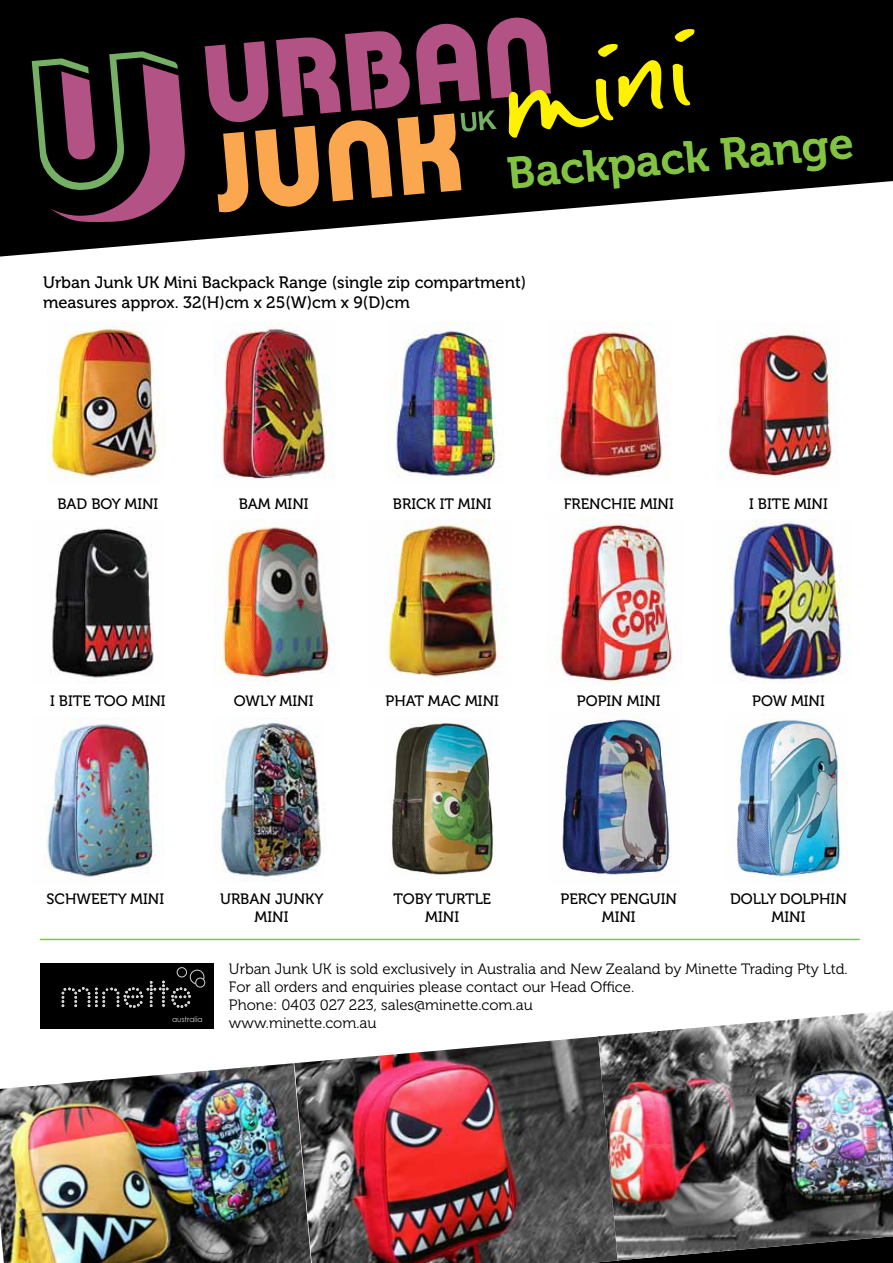
<style>
.page{position:relative;width:893px;height:1263px;background:#fff}
.page>*{position:absolute;margin:0;border:0;box-sizing:border-box;transform-origin:0 0}
.t1{font:44.4px "Museo 700";color:#82c341}
.t2{font:16.5px/19.8px "Museo 500";color:#000}
.t3{font:15px/18px "Museo 300";color:#000}
.t4{font:15px/18px "Museo 500";color:#000;text-align:center}
.t5{font:7.5px "Century Gothic";color:#d2d5d4}
</style>
<div class="page">
<svg style="left:0;top:0;width:893px;height:257px;fill:#000"></svg>
<svg style="left:32px;top:51px;width:153px;height:171px;background:#422b32"></svg>
<div style="left:486px;top:1220px;width:407px;height:43px;background:#000"></div>
<div style="left:508px;top:136px;width:353px;height:61px;background:#000"></div>
<svg style="left:205px;top:17px;width:489px;height:195px;background:#4c3024"></svg>
<img style="left:48px;top:322px;width:118px;height:157px">
<img style="left:52px;top:528px;width:102px;height:150px">
<img style="left:47px;top:718px;width:111px;height:163px">
<img style="left:216px;top:322px;width:117px;height:157px">
<img style="left:215px;top:519px;width:119px;height:164px">
<img style="left:220px;top:720px;width:105px;height:162px">
<img style="left:395px;top:322px;width:109px;height:156px">
<img style="left:385px;top:519px;width:121px;height:160px">
<img style="left:391px;top:718px;width:102px;height:157px">
<img style="left:548px;top:322px;width:120px;height:155px">
<img style="left:555px;top:514px;width:121px;height:172px">
<img style="left:561px;top:715px;width:110px;height:160px">
<img style="left:719px;top:331px;width:118px;height:147px">
<img style="left:729px;top:519px;width:122px;height:165px">
<img style="left:733px;top:719px;width:109px;height:163px">
<img style="left:0;top:1063px;width:294px;height:200px">
<img style="left:294px;top:1036px;width:325px;height:227px">
<img style="left:598px;top:1010px;width:295px;height:250px">
<div style="left:40px;top:963px;width:173px;height:65px;background:#000"></div>
<svg style="left:62px;top:981px;width:129px;height:27px"></svg>
<div style="left:177px;top:967px;width:10px;height:10px;border:1px solid #d2d5d4;border-radius:50%"></div>
<div style="left:190px;top:970px;width:14px;height:14px;border:1px solid #d2d5d4;border-radius:50%"></div>
<div style="left:196px;top:978px;width:9px;height:9px;background:#000;border-radius:50%"></div>
<div style="left:195px;top:978px;width:10px;height:9px;border:1px solid #d2d5d4;border-radius:50%"></div>
<hr style="left:40px;top:939px;width:820px;height:1px;background:#82c341">
<h1 class="t1" style="left:505px;top:149px;width:349px;rotate:-5deg">Backpack Range</h1>
<p class="t2" style="left:43px;top:272px;width:485px">Urban Junk UK Mini Backpack Range (single zip compartment) measures approx. 32(H)cm x 25(W)cm x 9(D)cm</p>
<p class="t4" style="left:57px;top:495px;width:103px">BAD BOY MINI</p>
<p class="t4" style="left:239px;top:495px;width:71px">BAM MINI</p>
<p class="t4" style="left:393px;top:495px;width:100px">BRICK IT MINI</p>
<p class="t4" style="left:564px;top:495px;width:112px">FRENCHIE MINI</p>
<p class="t4" style="left:749px;top:495px;width:80px">I BITE MINI</p>
<p class="t4" style="left:50px;top:692px;width:117px">I BITE TOO MINI</p>
<p class="t4" style="left:234px;top:692px;width:81px">OWLY MINI</p>
<p class="t4" style="left:386px;top:692px;width:115px">PHAT MAC MINI</p>
<p class="t4" style="left:577px;top:692px;width:85px">POPin MINI</p>
<p class="t4" style="left:752px;top:692px;width:74px">POW MINI</p>
<p class="t4" style="left:47px;top:890px;width:119px">SCHWEETY MINI</p>
<p class="t4" style="left:220px;top:890px;width:105px">URBAN JUNKY<br>MINI</p>
<p class="t4" style="left:394px;top:890px;width:99px">TOBY TURTLE<br>MINI</p>
<p class="t4" style="left:560px;top:890px;width:117px">PERCY PENGUIN<br>MINI</p>
<p class="t4" style="left:730px;top:890px;width:117px">DOLLY DOLPHIN<br>MINI</p>
<p class="t5" style="left:172px;top:1014px;width:32px">australia</p>
<p class="t3" style="left:229px;top:960px;width:620px">Urban Junk UK is sold exclusively in Australia and New Zealand by Minette Trading Pty Ltd.<br>For all orders and enquiries please contact our Head Office.<br>Phone: 0403 027 223, sales@minette.com.au<br>www.minette.com.au</p>
</div>
